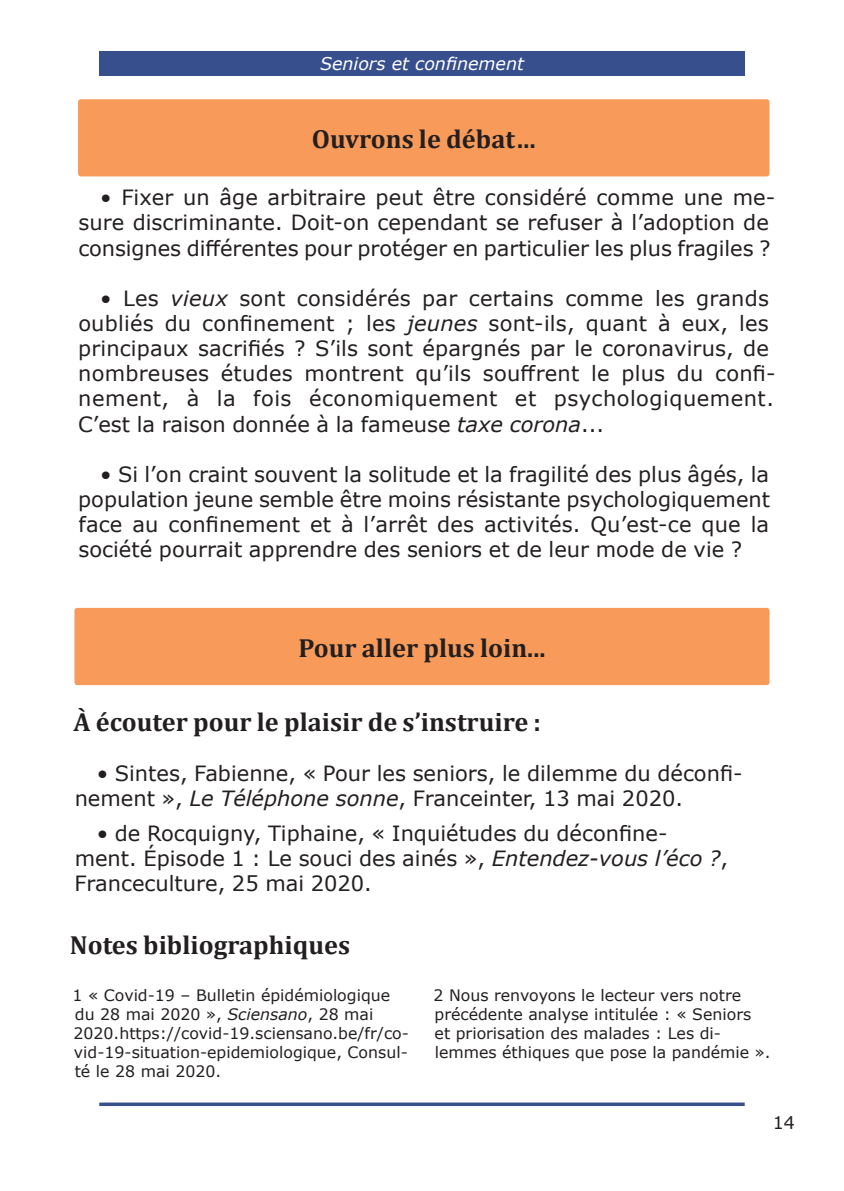
<style>
.page{position:relative;width:844px;height:1191px;background:#fff}
.page>*{position:absolute;margin:0;border:0;box-sizing:border-box;transform-origin:0 0}
.t1{font:700 26.25px "Cambria";color:#231f20}
.t2{font:21px/25.2px "Verdana";color:#231f20}
.t3{font:italic 17.5px "Verdana";color:#fff}
.t4{font:17.5px "Verdana";color:#231f20}
.t5{font:15.75px/18.9px "Verdana";color:#231f20}
.s1{font-style:italic}
</style>
<div class="page">
<svg style="left:99px;top:1102px;width:645px;height:4px;background:#53669c"></svg>
<div style="left:99px;top:51px;width:645px;height:25px;background:#384f8d"></div>
<div style="left:81px;top:102px;width:685px;height:72px;background:#f89a5a"></div>
<div style="left:78px;top:99px;width:691px;height:77px;border:5px solid #f89a5a"></div>
<div style="left:77px;top:610px;width:689px;height:72px;background:#f89a5a"></div>
<div style="left:74px;top:608px;width:695px;height:77px;border:5px solid #f89a5a"></div>
<p class="t3" style="left:320px;top:52px;width:205px">Seniors et confinement</p>
<p class="t1" style="left:312px;top:121px;width:225px">Ouvrons le débat…</p>
<p class="t2" style="left:78px;top:185px;width:698px;text-indent:22px">• Fixer un âge arbitraire peut être considéré comme une me&shy;sure discriminante. Doit-on cependant se refuser à l’adoption de consignes différentes pour protéger en particulier les plus fragiles ?</p>
<p class="t2" style="left:78px;top:285px;width:699px;text-indent:22px">• Les <span class="s1">vieux</span> sont considérés par certains comme les grands oubliés du confinement ; les <span class="s1">jeunes</span> sont-ils, quant à eux, les principaux sacrifiés ? S’ils sont épargnés par le coronavirus, de nombreuses études montrent qu’ils souffrent le plus du confi&shy;nement, à la fois économiquement et psychologiquement.<br>C’est la raison donnée à la fameuse <span class="s1">taxe corona</span>...</p>
<p class="t2" style="left:78px;top:461px;width:693px;text-align:justify;text-indent:22px">• Si l’on craint souvent la solitude et la fragilité des plus âgés, la population jeune semble être moins résistante psychologiquement face au confinement et à l’arrêt des activités. Qu’est-ce que la société pourrait apprendre des seniors et de leur mode de vie ?</p>
<p class="t1" style="left:298px;top:629px;width:248px">Pour aller plus loin...</p>
<p class="t1" style="left:74px;top:703px;width:469px">À écouter pour le plaisir de s’instruire :</p>
<p class="t2" style="left:75px;top:760px;width:669px;text-indent:22px">• Sintes, Fabienne, « Pour les seniors, le dilemme du déconfi&shy;nement », <span class="s1">Le Téléphone sonne</span>, Franceinter, 13 mai 2020.</p>
<p class="t2" style="left:74px;top:820px;width:655px;text-indent:22px">• de Rocquigny, Tiphaine, « Inquiétudes du déconfine&shy;ment. Épisode 1 : Le souci des ainés », <span class="s1">Entendez-vous l’éco ?</span>,<br>Franceculture, 25 mai 2020.</p>
<p class="t1" style="left:70px;top:926px;width:281px">Notes bibliographiques</p>
<p class="t5" style="left:73px;top:986px;width:338px">1 « Covid-19 – Bulletin épidémiologique du 28 mai 2020 », <span class="s1">Sciensano</span>, 28 mai 2020.https://covid-19.sciensano.be/fr/co&shy;vid-19-situation-epidemiologique, Consul&shy;té le 28 mai 2020.</p>
<p class="t5" style="left:433px;top:986px;width:338px">2 Nous renvoyons le lecteur vers notre précédente analyse intitulée : « Seniors<br>et priorisation des malades : Les di&shy;lemmes éthiques que pose la pandémie ».</p>
<p class="t4" style="left:772px;top:1111px;width:24px">14</p>
</div>
